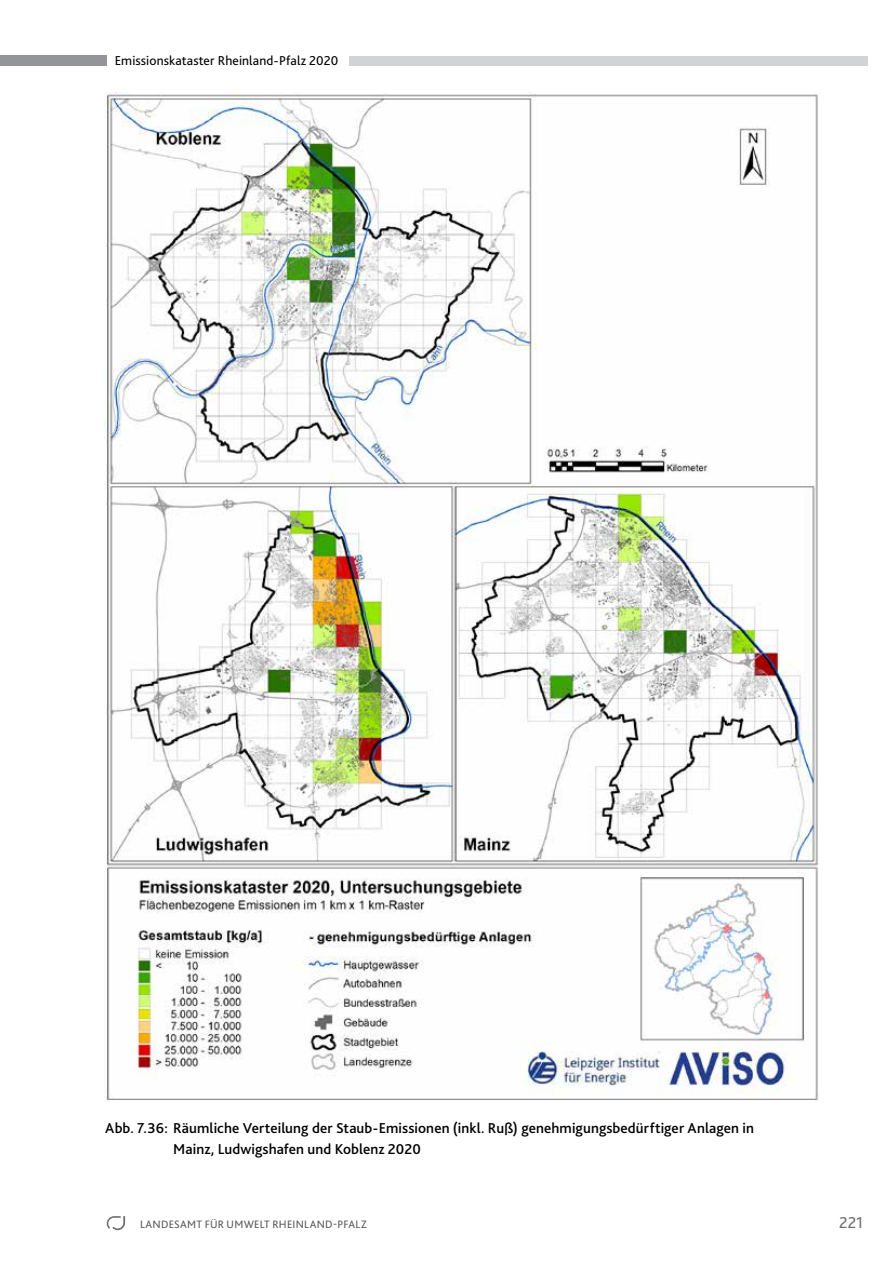
<style>
.page{position:relative;width:893px;height:1263px;background:#fff}
.page>*{position:absolute;margin:0;border:0;box-sizing:border-box;transform-origin:0 0}
.t1{font:16.5px "Bliss 2";color:#6d6e71}
.t2{font:500 15px/21px "Bliss 2";letter-spacing:.005em;color:#000}
.t3{font:13.5px "Bliss 2";letter-spacing:.01em;color:#000}
.t4{font:11.25px "Bliss 2";letter-spacing:.025em;color:#58595b}
</style>
<div class="page">
<svg style="left:107px;top:1216px;width:18px;height:14px"></svg>
<div style="left:0;top:55px;width:106px;height:11px;background:#939598"></div>
<div style="left:349px;top:56px;width:518px;height:9px;background:#d1d3d4"></div>
<img style="left:104px;top:92px;width:715px;height:1009px">
<p class="t3" style="left:115px;top:52px;width:225px">Emissionskataster Rheinland-Pfalz 2020</p>
<p class="t2" style="left:173px;top:1117px;width:582px;text-indent:-68px">Abb. 7.36: Räumliche Verteilung der Staub-Emissionen (inkl. Ruß) genehmigungsbedürftiger Anlagen in<br>Mainz, Ludwigshafen und Koblenz 2020</p>
<p class="t4" style="left:140px;top:1217px;width:228px">Landesamt für Umwelt Rheinland-Pfalz</p>
<p class="t1" style="left:839px;top:1212px;width:26px">221</p>
</div>
